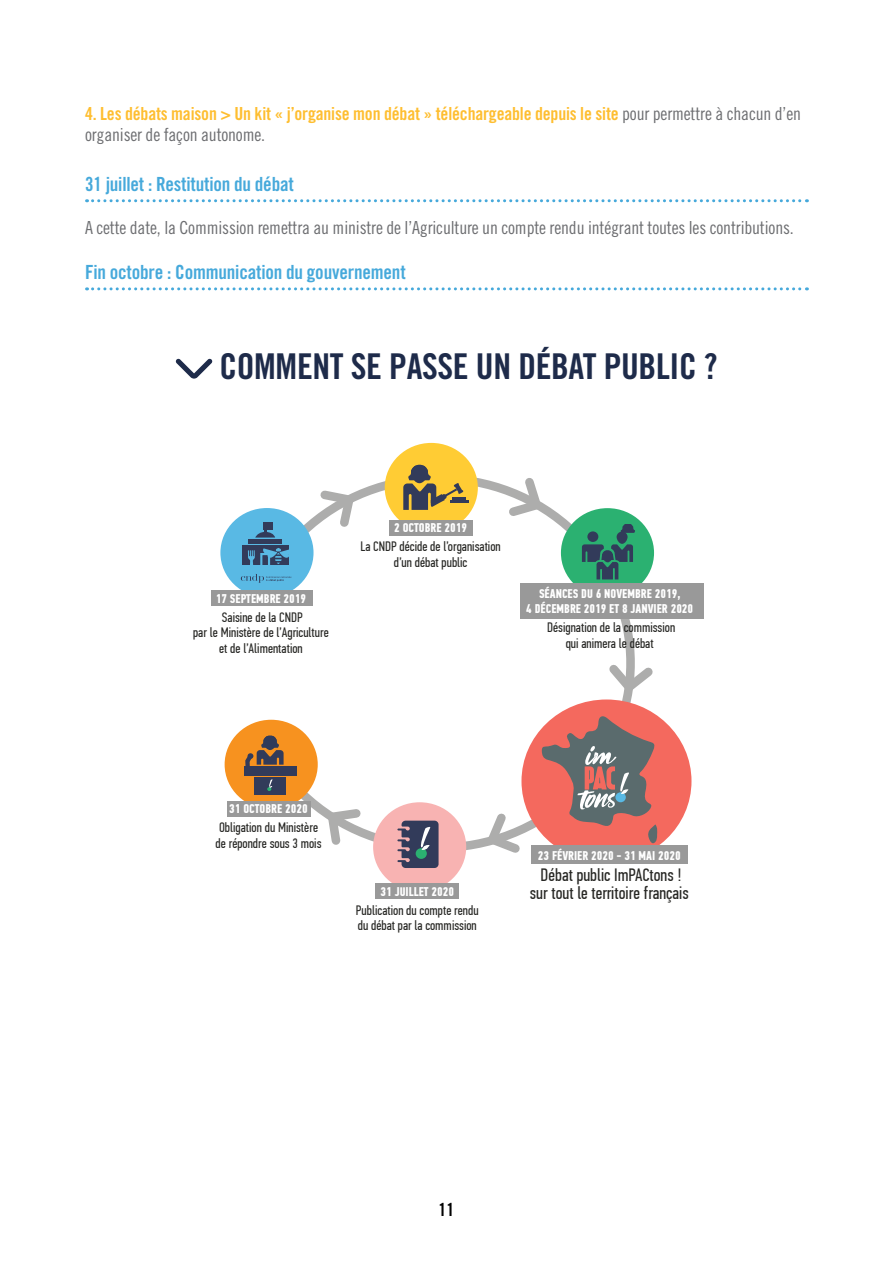
<style>
.page{position:relative;width:893px;height:1263px;background:#fff}
.page>*{position:absolute;margin:0;border:0;box-sizing:border-box;transform-origin:0 0}
.t1{font:700 44.1px "PF Din Text Comp Pro";letter-spacing:-.015em;color:#323b5a}
.t2{font:35.55px "Trade Gothic LT Std Bd Cn 20";letter-spacing:-.01em;color:#1e2b4a}
.t3{font:19.5px "Trade Gothic LT Std Bd Cn 20";letter-spacing:-.01em;color:#46a9db}
.t4{font:18px "Trade Gothic Cond Eighteen";letter-spacing:-.01em;color:#6d6e71}
.t5{font:18px "Trade Gothic LT Std Bd Cn 20";letter-spacing:-.01em;color:#febe30}
.t6{font:18px "Trade Gothic Bold Cond Twenty";color:#000}
.t7{font:17.85px/17.9px "PF Din Text Comp Pro";color:#272724;text-align:center;scale:1.04 1}
.t8{font:13.65px/15.8px "PF Din Text Comp Pro";color:#272724;text-align:center;scale:1.04 1}
.t9{font:700 12.6px/15.1px "PF Din Text Comp Pro";color:#fff;text-align:center;scale:1.04 1}
.s1{font-family:"Trade Gothic Cond Eighteen";color:#6d6e71}
</style>
<div class="page">
<svg style="left:176px;top:359px;width:36px;height:20px"></svg>
<svg style="left:290px;top:460px;width:371px;height:416px"></svg>
<div style="left:521px;top:699px;width:170px;height:164px;background:#f4695e;border-radius:50%"></div>
<svg style="left:542px;top:714px;width:116px;height:130px"></svg>
<div style="left:220px;top:508px;width:93px;height:89px;background:#59b9e4;border-radius:50%"></div>
<div style="left:242px;top:545px;width:46px;height:20px;background:#323b5a"></div>
<div style="left:249px;top:539px;width:33px;height:5px;background:#323b5a"></div>
<div style="left:264px;top:522px;width:9px;height:8px;background:#323b5a"></div>
<svg style="left:255px;top:528px;width:20px;height:10px"></svg>
<svg style="left:241px;top:548px;width:51px;height:35px"></svg>
<div style="left:373px;top:802px;width:93px;height:90px;background:#f8b3b2;border-radius:50%"></div>
<svg style="left:397px;top:821px;width:42px;height:47px;background:#595b6f"></svg>
<div style="left:561px;top:508px;width:93px;height:90px;background:#2bb171;border-radius:50%"></div>
<div style="left:587px;top:531px;width:11px;height:11px;background:#323b5a;border-radius:50%"></div>
<div style="left:617px;top:532px;width:11px;height:12px;background:#323b5a;border-radius:5px"></div>
<svg style="left:582px;top:544px;width:51px;height:35px"></svg>
<svg style="left:620px;top:524px;width:15px;height:9px"></svg>
<div style="left:225px;top:720px;width:93px;height:89px;background:#f7921f;border-radius:50%"></div>
<div style="left:244px;top:766px;width:52px;height:9px;background:#323b5a"></div>
<div style="left:255px;top:777px;width:31px;height:17px;background:#323b5a"></div>
<svg style="left:244px;top:735px;width:40px;height:56px"></svg>
<div style="left:385px;top:443px;width:93px;height:89px;background:#ffcc34;border-radius:50%"></div>
<svg style="left:403px;top:464px;width:65px;height:46px"></svg>
<div style="left:376px;top:883px;width:83px;height:16px;background:#999"></div>
<div style="left:227px;top:801px;width:84px;height:15px;background:#999"></div>
<div style="left:212px;top:590px;width:101px;height:16px;background:#999"></div>
<div style="left:390px;top:520px;width:83px;height:16px;background:#999"></div>
<div style="left:531px;top:845px;width:157px;height:19px;background:#999"></div>
<div style="left:520px;top:583px;width:183px;height:36px;background:#999"></div>
<svg style="left:315px;top:485px;width:44px;height:48px"></svg>
<svg style="left:503px;top:471px;width:44px;height:51px"></svg>
<svg style="left:602px;top:657px;width:58px;height:42px"></svg>
<svg style="left:481px;top:807px;width:45px;height:52px"></svg>
<svg style="left:322px;top:804px;width:44px;height:46px"></svg>
<svg style="left:87px;top:199px;width:720px;height:3px"></svg>
<svg style="left:87px;top:287px;width:720px;height:3px"></svg>
<h3 class="t5" style="left:85px;top:102px;width:718px">4. Les débats maison &gt; Un kit « j’organise mon débat » téléchargeable depuis le site <span class="s1">pour permettre à chacun d’en</span></h3>
<h3 class="t4" style="left:85px;top:124px;width:182px">organiser de façon autonome.</h3>
<h3 class="t3" style="left:85px;top:172px;width:210px">31 juillet : Restitution du débat</h3>
<h3 class="t4" style="left:85px;top:217px;width:710px">A cette date, la Commission remettra au ministre de l’Agriculture un compte rendu intégrant toutes les contributions.</h3>
<h3 class="t3" style="left:85px;top:260px;width:322px">Fin octobre : Communication du gouvernement</h3>
<h2 class="t2" style="left:219px;top:344px;width:500px">COMMENT SE PASSE UN DÉBAT PUBLIC ?</h2>
<h1 class="t1" style="left:584px;top:355px;width:281px">COMMENT SE PASSE</h1>
<p class="t9" style="left:394px;top:520px;width:72px">2 OCTOBRE 2019</p>
<p class="t9" style="left:216px;top:591px;width:88px">17 SEPTEMBRE 2019</p>
<p class="t8" style="left:193px;top:609px;width:132px">Saisine de la CNDP<br>par le Ministère de l’Agriculture et de l’Alimentation</p>
<p class="t8" style="left:360px;top:538px;width:136px">La CNDP décide de l’organisation d’un débat public</p>
<p class="t9" style="left:526px;top:586px;width:162px">SÉANCES DU 6 NOVEMBRE 2019,<br>4 DÉCEMBRE 2019 ET 8 JANVIER 2020</p>
<p class="t8" style="left:547px;top:620px;width:125px">Désignation de la commission qui animera le débat</p>
<p class="t9" style="left:229px;top:801px;width:77px">31 OCTOBRE 2020</p>
<p class="t8" style="left:216px;top:819px;width:103px;text-align:left">Obligation du Ministère de répondre sous 3 mois</p>
<p class="t9" style="left:381px;top:884px;width:72px">31 JUILLET 2020</p>
<p class="t8" style="left:356px;top:902px;width:119px;text-align:left">Publication du compte rendu du débat par la commission</p>
<p class="t9" style="left:538px;top:848px;width:139px">23 FÉVRIER 2020 - 31 MAI 2020</p>
<h3 class="t7" style="left:530px;top:866px;width:154px">Débat public ImPACtons ! sur tout le territoire français</h3>
<h3 class="t6" style="left:438px;top:1199px;width:17px">11</h3>
</div>
